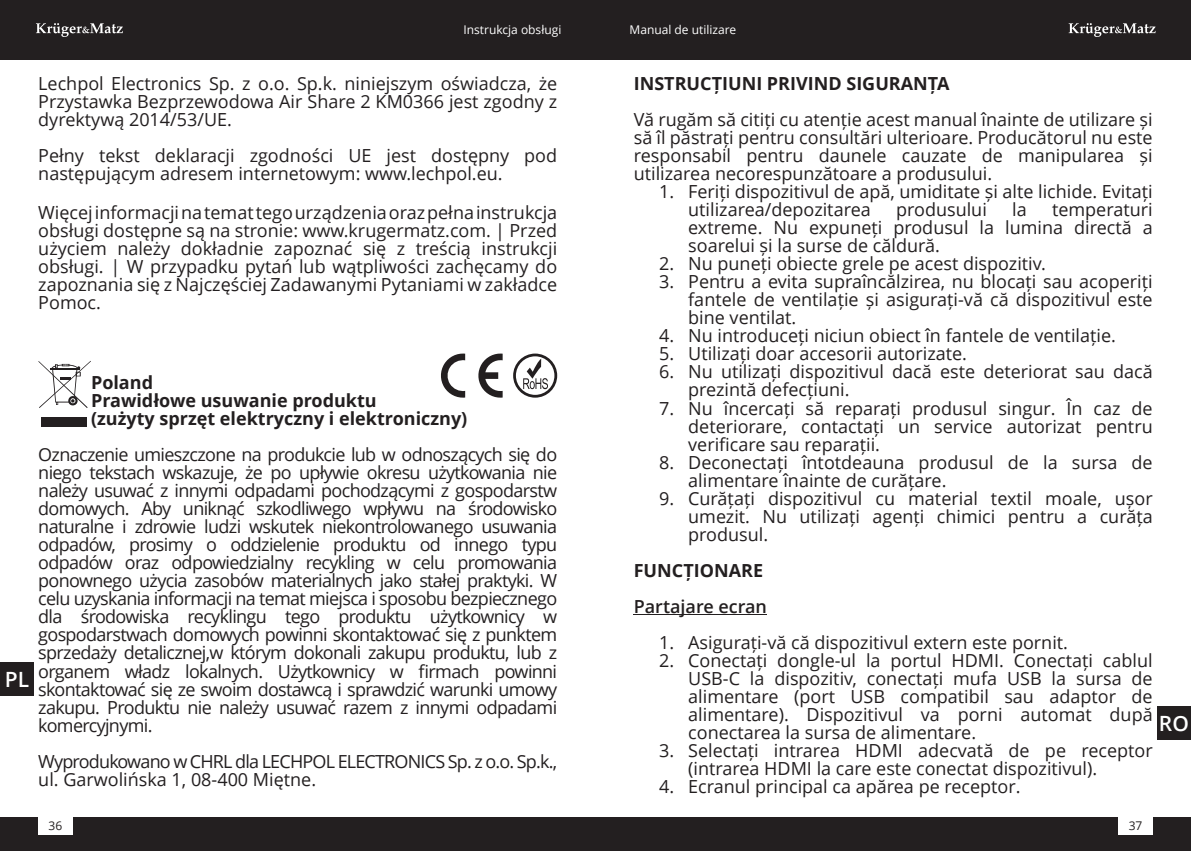
<style>
.page{position:relative;width:1191px;height:851px;background:#fff}
.page>*{position:absolute;margin:0;border:0;box-sizing:border-box;transform-origin:0 0}
.t1{font:600 21px "Open Sans";color:#fff}
.t2{font:18px/18px "Open Sans";color:#231f20;text-align:justify}
.t3{font:700 18px/18px "Open Sans";color:#231f20}
.t4{font:18px/18px "Open Sans";letter-spacing:-.045em;color:#231f20}
.t5{font:600 18px "Open Sans";color:#231f20}
.t6{font:12px "Open Sans";color:#fff}
.t7{font:12px "Open Sans";color:#231f20}
</style>
<div class="page">
<div style="left:42px;top:417px;width:45px;height:10px;background:#231f20"></div>
<svg style="left:38px;top:361px;width:53px;height:47px"></svg>
<svg style="left:513px;top:353px;width:44px;height:44px"></svg>
<svg style="left:441px;top:353px;width:61px;height:45px"></svg>
<div style="left:0;top:0;width:595px;height:60px;background:#231f20"></div>
<div style="left:0;top:816px;width:595px;height:34px;background:#231f20"></div>
<div style="left:0;top:662px;width:34px;height:33px;background:#231f20"></div>
<svg style="left:36px;top:23px;width:87px;height:14px"></svg>
<div style="left:38px;top:816px;width:35px;height:18px;background:#fff"></div>
<div style="left:595px;top:0;width:596px;height:60px;background:#231f20"></div>
<div style="left:595px;top:816px;width:596px;height:34px;background:#231f20"></div>
<div style="left:1157px;top:706px;width:34px;height:33px;background:#231f20"></div>
<svg style="left:1068px;top:23px;width:87px;height:14px"></svg>
<div style="left:1118px;top:816px;width:34px;height:18px;background:#fff"></div>
<hr style="left:634px;top:614px;width:133px;height:1px;background:#231f20">
<p class="t6" style="left:455px;top:25px;width:108px">Manual de utilizare</p>
<p class="t6" style="left:629px;top:25px;width:108px">Manual de utilizare</p>
<p class="t6" style="left:463px;top:25px;width:99px">Instrukcja obsługi</p>
<p class="t6" style="left:629px;top:25px;width:99px">Instr kcja obsługi</p>
<p class="t1" style="left:5px;top:670px;width:26px">PL</p>
<p class="t2" style="left:38px;top:76px;width:520px">Lechpol Electronics Sp. z o.o. Sp.k. niniejszym oświadcza, że Przystawka Bezprzewodowa Air Share 2 KM0366 jest zgodny z dyrektywą 2014/53/UE.</p>
<p class="t2" style="left:38px;top:148px;width:520px">Pełny tekst deklaracji zgodności UE jest dostępny pod następującym adresem internetowym: www.lechpol.eu.</p>
<p class="t2" style="left:38px;top:205px;width:520px">Więcejinformacjinatemattegourządzeniaorazpełnainstrukcja obsługi dostępne są na stronie: www.krugermatz.com. | Przed użyciem należy dokładnie zapoznać się z treścią instrukcji obsługi. | W przypadku pytań lub wątpliwości zachęcamy do zapoznania się z Najczęściej Zadawanymi Pytaniami w zakładce Pomoc.</p>
<p class="t3" style="left:91px;top:375px;width:378px">Poland<br>Prawidłowe usuwanie produktu<br>(zużyty sprzęt elektryczny i elektroniczny)</p>
<p class="t2" style="left:38px;top:447px;width:520px">Oznaczenie umieszczone na produkcie lub w odnoszących się do niego tekstach wskazuje, że po upływie okresu użytkowania nie należy usuwać z innymi odpadami pochodzącymi z gospodarstw domowych. Aby uniknąć szkodliwego wpływu na środowisko naturalne i zdrowie ludzi wskutek niekontrolowanego usuwania odpadów, prosimy o oddzielenie produktu od innego typu odpadów oraz odpowiedzialny recykling w celu promowania ponownego użycia zasobów materialnych jako stałej praktyki. W celu uzyskania informacji na temat miejsca i sposobu bezpiecznego dla środowiska recyklingu tego produktu użytkownicy w gospodarstwach domowych powinni skontaktować się z punktem sprzedaży detalicznej,w którym dokonali zakupu produktu, lub z organem władz lokalnych. Użytkownicy w firmach powinni skontaktować się ze swoim dostawcą i sprawdzić warunki umowy zakupu. Produktu nie należy usuwać razem z innymi odpadami komercyjnymi.</p>
<p class="t4" style="left:38px;top:753px;width:520px">Wyprodukowano w CHRL dla LECHPOL ELECTRONICS Sp. z o.o. Sp.k., ul. Garwolińska 1, 08-400 Miętne.</p>
<p class="t3" style="left:634px;top:76px;width:317px">INSTRUCȚIUNI PRIVIND SIGURANȚA</p>
<p class="t2" style="left:634px;top:112px;width:520px">Vă rugăm să citiți cu atenție acest manual înainte de utilizare și să îl păstrați pentru consultări ulterioare. Producătorul nu este responsabil pentru daunele cauzate de manipularea și utilizarea necorespunzătoare a produsului.</p>
<p class="t2" style="left:688px;top:184px;width:466px;text-indent:-29px">1. Feriți dispozitivul de apă, umiditate și alte lichide. Evitați utilizarea/depozitarea</p>
<p class="t2" style="left:896px;top:202px;width:92px">produsului</p>
<p class="t2" style="left:1012px;top:202px;width:16px">la</p>
<p class="t2" style="left:688px;top:202px;width:466px;text-indent:364px">temperaturi extreme. Nu expuneți produsul la lumina directă a soarelui și la surse de căldură.</p>
<p class="t2" style="left:659px;top:256px;width:388px">2. Nu puneți obiecte grele pe acest dispozitiv.</p>
<p class="t2" style="left:688px;top:274px;width:466px;text-indent:-29px">3. Pentru a evita supraîncălzirea, nu blocați sau acoperiți fantele de ventilație și asigurați-vă că dispozitivul este bine ventilat.</p>
<p class="t2" style="left:659px;top:328px;width:458px">4. Nu introduceți niciun obiect în fantele de ventilație.</p>
<p class="t2" style="left:659px;top:346px;width:309px">5. Utilizați doar accesorii autorizate.</p>
<p class="t2" style="left:688px;top:364px;width:466px;text-indent:-29px">6. Nu utilizați dispozitivul dacă este deteriorat sau dacă prezintă defecțiuni.</p>
<p class="t2" style="left:688px;top:400px;width:466px;text-indent:-29px">7. Nu încercați să reparați produsul singur. În caz de deteriorare, contactați un service autorizat pentru verificare sau reparații.</p>
<p class="t2" style="left:688px;top:454px;width:466px;text-indent:-29px">8. Deconectați întotdeauna produsul de la sursa de alimentare înainte de curățare.</p>
<p class="t2" style="left:688px;top:490px;width:466px;text-indent:-29px">9. Curățați dispozitivul cu material textil moale, ușor umezit. Nu utilizați agenți chimici pentru a curăța produsul.</p>
<p class="t3" style="left:634px;top:562px;width:131px">FUNCȚIONARE</p>
<p class="t5" style="left:634px;top:598px;width:135px">Partajare ecran</p>
<p class="t2" style="left:659px;top:634px;width:410px">1. Asigurați-vă că dispozitivul extern este pornit.</p>
<p class="t2" style="left:688px;top:652px;width:466px;text-indent:-29px">2. Conectați dongle-ul la portul HDMI. Conectați cablul USB-C la dispozitiv, conectați mufa USB la sursa de alimentare (port USB compatibil sau adaptor de alimentare). Dispozitivul va porni automat după conectarea la sursa de alimentare.</p>
<p class="t2" style="left:688px;top:742px;width:466px;text-indent:-29px">3. Selectați intrarea HDMI adecvată de pe receptor (intrarea HDMI la care este conectat dispozitivul).</p>
<p class="t2" style="left:659px;top:778px;width:363px">4. Ecranul principal ca apărea pe receptor.</p>
<p class="t1" style="left:1158px;top:715px;width:31px">RO</p>
<p class="t7" style="left:49px;top:820px;width:15px">36</p>
<p class="t7" style="left:1128px;top:820px;width:15px">37</p>
</div>
